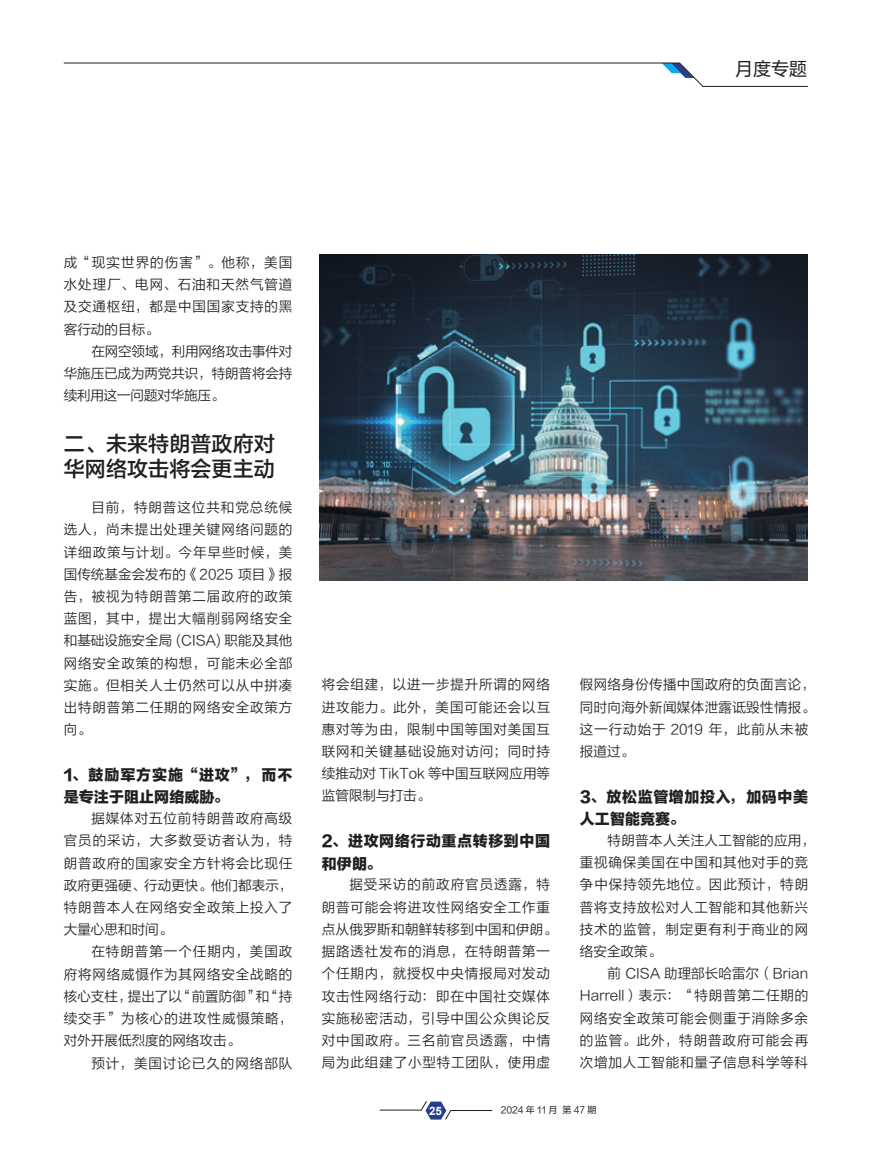
<style>
.page{position:relative;width:872px;height:1149px;background:#fff}
.page>*{position:absolute;margin:0;border:0;box-sizing:border-box;transform-origin:0 0}
.t1{font:21px/25.2px "FZLTZHK GBK1 0";letter-spacing:.005em;color:#231f20}
.t2{font:18px "FZLTHK GBK1 0";color:#231f20}
.t3{font:15px/22.2px "FZLTTHJW GB1 0";letter-spacing:.04em;color:#231f20}
.t4{font:15px/22.2px "FZLTTHJW GB1 0";letter-spacing:.005em;color:#231f20}
.t5{font:13.5px/22.2px "FZLTXIHK GBK1 0";letter-spacing:.06em;color:#231f20;text-align:justify}
.t6{font:13.5px/22.2px "FZLTXIHK GBK1 0";letter-spacing:.025em;color:#231f20}
.t7{font:700 11.55px "Arial";color:#fff}
.t8{font:9px "FZLTHJW GB1 0";color:#231f20}
</style>
<div class="page">
<svg style="left:379px;top:1101px;width:113px;height:18px"></svg>
<svg style="left:63px;top:63px;width:745px;height:24px"></svg>
<img style="left:320px;top:254px;width:488px;height:326px">
<h2 class="t2" style="left:735px;top:59px;width:74px">月度专题</h2>
<p class="t5" style="left:64px;top:251px;width:230px">成“现实世界的伤害”。他称，美国水处理厂、电网、石油和天然气管道及交通枢纽，都是中国国家支持的黑客行动的目标。</p>
<p class="t5" style="left:64px;top:340px;width:230px;text-indent:28px">在网空领域，利用网络攻击事件对华施压已成为两党共识，特朗普将会持续利用这一问题对华施压。</p>
<h1 class="t1" style="left:64px;top:432px;width:212px">二、未来特朗普政府对华网络攻击将会更主动</h1>
<p class="t5" style="left:64px;top:496px;width:230px;text-indent:28px">目前，特朗普这位共和党总统候选人，尚未提出处理关键网络问题的详细政策与计划。今年早些时候，美国传统基金会发布的《2025 项目》报告，被视为特朗普第二届政府的政策蓝图，其中，提出大幅削弱网络安全和基础设施安全局 (CISA) 职能及其他网络安全政策的构想，可能未必全部实施。但相关人士仍然可以从中拼凑出特朗普第二任期的网络安全政策方向。</p>
<p class="t4" style="left:64px;top:764px;width:230px">1、鼓励军方实施“进攻”，而不是专注于阻止网络威胁。</p>
<p class="t5" style="left:64px;top:807px;width:230px;text-indent:28px">据媒体对五位前特朗普政府高级官员的采访，大多数受访者认为，特朗普政府的国家安全方针将会比现任政府更强硬、行动更快。他们都表示，特朗普本人在网络安全政策上投入了大量心思和时间。</p>
<p class="t5" style="left:64px;top:940px;width:230px;text-indent:28px">在特朗普第一个任期内，美国政府将网络威慑作为其网络安全战略的核心支柱，提出了以“前置防御”和“持续交手”为核心的进攻性威慑策略，对外开展低烈度的网络攻击。</p>
<p class="t5" style="left:91px;top:1051px;width:202px">预计，美国讨论已久的网络部队</p>
<p class="t5" style="left:322px;top:673px;width:230px">将会组建，以进一步提升所谓的网络进攻能力。此外，美国可能还会以互惠对等为由，限制中国等国对美国互联网和关键基础设施对访问；同时持续推动对 TikTok 等中国互联网应用等监管限制与打击。</p>
<p class="t3" style="left:322px;top:830px;width:230px">2、进攻网络行动重点转移到中国和伊朗。</p>
<p class="t5" style="left:322px;top:873px;width:236px;text-align:left;text-indent:28px">据受采访的前政府官员透露，特朗普可能会将进攻性网络安全工作重点从俄罗斯和朝鲜转移到中国和伊朗。据路透社发布的消息，在特朗普第一个任期内，就授权中央情报局对发动攻击性网络行动：即在中国社交媒体实施秘密活动，引导中国公众舆论反对中国政府。三名前官员透露，中情局为此组建了小型特工团队，使用虚</p>
<p class="t6" style="left:580px;top:673px;width:236px">假网络身份传播中国政府的负面言论，同时向海外新闻媒体泄露诋毁性情报。这一行动始于 2019 年，此前从未被报道过。</p>
<p class="t3" style="left:580px;top:786px;width:230px">3、放松监管增加投入，加码中美人工智能竞赛。</p>
<p class="t5" style="left:580px;top:829px;width:236px;text-align:left;text-indent:28px">特朗普本人关注人工智能的应用，重视确保美国在中国和其他对手的竞争中保持领先地位。因此预计，特朗普将支持放松对人工智能和其他新兴技术的监管，制定更有利于商业的网络安全政策。</p>
<p class="t5" style="left:580px;top:962px;width:230px;text-indent:28px">前 CISA 助理部长哈雷尔（Brian Harrell）表示：“特朗普第二任期的网络安全政策可能会侧重于消除多余的监管。此外，特朗普政府可能会再次增加人工智能和量子信息科学等科</p>
<p class="t7" style="left:429px;top:1102px;width:14px">25</p>
<p class="t8" style="left:501px;top:1104px;width:97px">2024 年 11 月 第 47 期</p>
</div>
